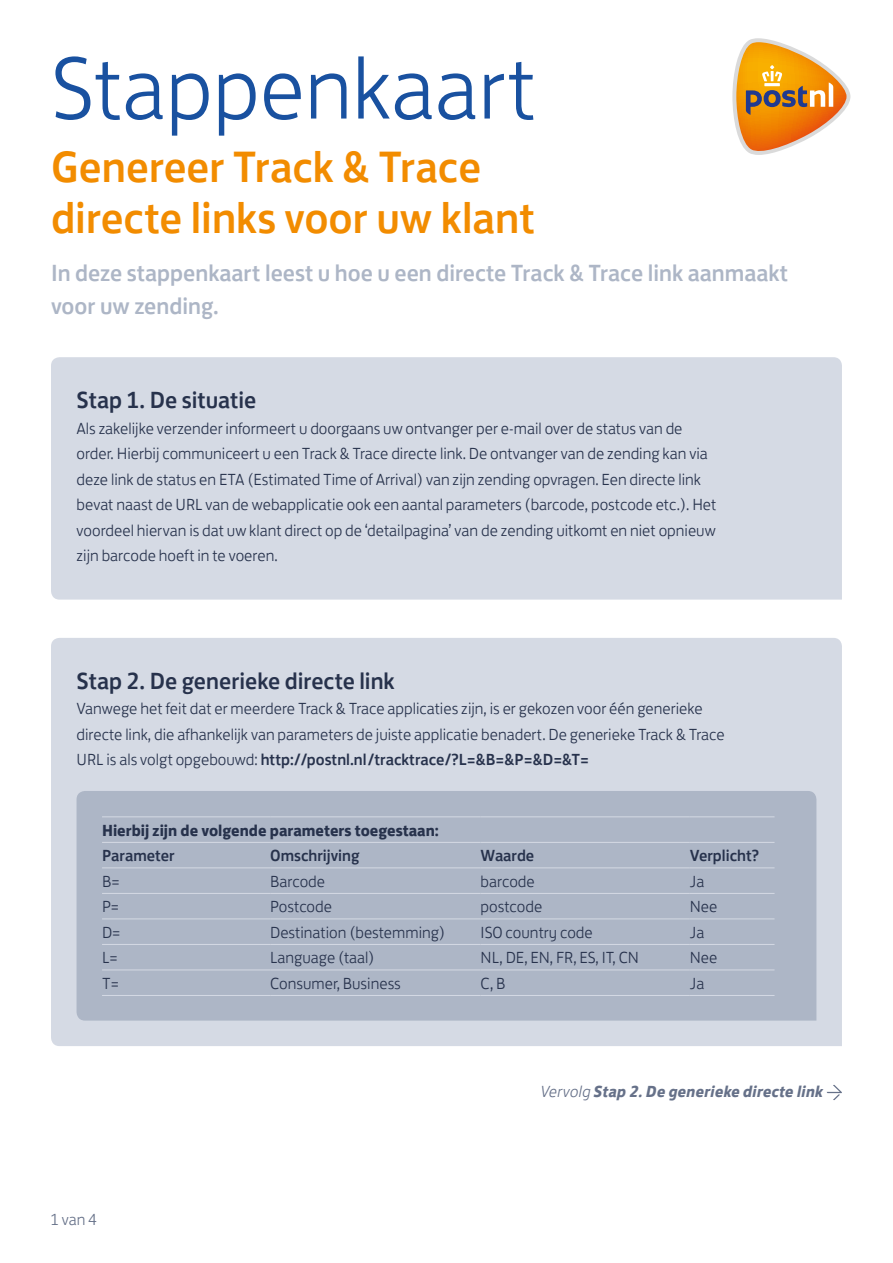
<style>
.page{position:relative;width:893px;height:1263px;background:#fff}
.page>*{position:absolute;margin:0;border:0;box-sizing:border-box;transform-origin:0 0}
.t1{font:300 90px "Post NL";color:#1951a0}
.t2{font:500 45px/51px "Post NL";color:#f28c00}
.t3{font:500 24px/33px "Post NL";color:#adb6c6}
.t4{font:500 24px "Post NL";color:#27324c}
.t5{font:300 16.5px/25.5px "Post NL";color:#27324c}
.t6{font:700 16.5px "Post NL";color:#27324c}
.t7{font:500 16.5px "Post NL";color:#27324c}
.t8{font:italic 700 16.5px "Post NL";color:#667189}
.t9{font:300 16.5px "Post NL";color:#667189}
.s1{font-weight:500}
.s2{font-weight:300}
</style>
<div class="page">
<svg style="left:732px;top:38px;width:118px;height:117px"></svg>
<div style="left:51px;top:357px;width:791px;height:243px;background:#d5dae4"></div>
<div style="left:51px;top:638px;width:791px;height:408px;background:#d5dae4"></div>
<div style="left:77px;top:791px;width:739px;height:229px;background:#adb6c6"></div>
<hr style="left:102px;top:816px;width:168px;height:1px;background:#d5dae4">
<hr style="left:270px;top:816px;width:211px;height:1px;background:#d5dae4">
<hr style="left:481px;top:816px;width:209px;height:1px;background:#d5dae4">
<hr style="left:690px;top:816px;width:84px;height:1px;background:#d5dae4">
<hr style="left:102px;top:842px;width:168px;height:1px;background:#d5dae4">
<hr style="left:270px;top:842px;width:211px;height:1px;background:#d5dae4">
<hr style="left:481px;top:842px;width:209px;height:1px;background:#d5dae4">
<hr style="left:690px;top:842px;width:84px;height:1px;background:#d5dae4">
<hr style="left:102px;top:867px;width:168px;height:1px;background:#d5dae4">
<hr style="left:270px;top:867px;width:211px;height:1px;background:#d5dae4">
<hr style="left:481px;top:867px;width:209px;height:1px;background:#d5dae4">
<hr style="left:690px;top:867px;width:84px;height:1px;background:#d5dae4">
<hr style="left:102px;top:893px;width:168px;height:1px;background:#d5dae4">
<hr style="left:270px;top:893px;width:211px;height:1px;background:#d5dae4">
<hr style="left:481px;top:893px;width:209px;height:1px;background:#d5dae4">
<hr style="left:690px;top:893px;width:84px;height:1px;background:#d5dae4">
<hr style="left:102px;top:918px;width:168px;height:1px;background:#d5dae4">
<hr style="left:270px;top:918px;width:211px;height:1px;background:#d5dae4">
<hr style="left:481px;top:918px;width:209px;height:1px;background:#d5dae4">
<hr style="left:690px;top:918px;width:84px;height:1px;background:#d5dae4">
<hr style="left:102px;top:944px;width:168px;height:1px;background:#d5dae4">
<hr style="left:270px;top:944px;width:211px;height:1px;background:#d5dae4">
<hr style="left:481px;top:944px;width:209px;height:1px;background:#d5dae4">
<hr style="left:690px;top:944px;width:84px;height:1px;background:#d5dae4">
<hr style="left:102px;top:969px;width:168px;height:1px;background:#d5dae4">
<hr style="left:270px;top:969px;width:211px;height:1px;background:#d5dae4">
<hr style="left:481px;top:969px;width:209px;height:1px;background:#d5dae4">
<hr style="left:690px;top:969px;width:84px;height:1px;background:#d5dae4">
<hr style="left:102px;top:995px;width:168px;height:1px;background:#d5dae4">
<hr style="left:270px;top:995px;width:211px;height:1px;background:#d5dae4">
<hr style="left:481px;top:995px;width:209px;height:1px;background:#d5dae4">
<hr style="left:690px;top:995px;width:84px;height:1px;background:#d5dae4">
<svg style="left:827px;top:1085px;width:15px;height:15px"></svg>
<h1 class="t1" style="left:51px;top:16px;width:486px">Stappenkaart</h1>
<h2 class="t2" style="left:51px;top:137px;width:485px">Genereer Track &amp; Trace directe links voor uw klant</h2>
<h3 class="t3" style="left:51px;top:254px;width:739px">In deze stappenkaart leest u hoe u een directe Track &amp; Trace link aanmaakt voor uw zending.</h3>
<h3 class="t4" style="left:77px;top:381px;width:181px">Stap 1. De situatie</h3>
<p class="t5" style="left:77px;top:414px;width:641px">Als zakelijke verzender informeert u doorgaans uw ontvanger per e-mail over de status van de order. Hierbij communiceert u een Track &amp; Trace directe link. De ontvanger van de zending kan via deze link de status en ETA (Estimated Time of Arrival) van zijn zending opvragen. Een directe link bevat naast de URL van de webapplicatie ook een aantal parameters (barcode, postcode etc.). Het voordeel hiervan is dat uw klant direct op de ‘detailpagina’ van de zending uitkomt en niet opnieuw zijn barcode hoeft in te voeren.</p>
<h3 class="t4" style="left:77px;top:661px;width:320px">Stap 2. De generieke directe link</h3>
<p class="t5" style="left:77px;top:694px;width:650px">Vanwege het feit dat er meerdere Track &amp; Trace applicaties zijn, is er gekozen voor één generieke directe link, die afhankelijk van parameters de juiste applicatie benadert. De generieke Track &amp; Trace<br>URL is als volgt opgebouwd: <span class="s1">http://postnl.nl/tracktrace/?L=&amp;B=&amp;P=&amp;D=&amp;T=</span></p>
<p class="t6" style="left:102px;top:816px;width:339px">Hierbij zijn de volgende parameters toegestaan:</p>
<p class="t7" style="left:102px;top:842px;width:74px">Parameter</p>
<p class="t7" style="left:270px;top:842px;width:91px">Omschrijving</p>
<p class="t7" style="left:481px;top:842px;width:55px">Waarde</p>
<p class="t7" style="left:690px;top:842px;width:71px">Verplicht?</p>
<p class="t5" style="left:102px;top:867px;width:19px">B=</p>
<p class="t5" style="left:270px;top:867px;width:56px">Barcode</p>
<p class="t5" style="left:481px;top:867px;width:56px">barcode</p>
<p class="t5" style="left:690px;top:867px;width:16px">Ja</p>
<p class="t5" style="left:102px;top:892px;width:19px">P=</p>
<p class="t5" style="left:270px;top:892px;width:63px">Postcode</p>
<p class="t5" style="left:481px;top:892px;width:63px">postcode</p>
<p class="t5" style="left:690px;top:892px;width:29px">Nee</p>
<p class="t5" style="left:102px;top:918px;width:20px">D=</p>
<p class="t5" style="left:270px;top:918px;width:177px">Destination (bestemming)</p>
<p class="t5" style="left:481px;top:918px;width:114px">ISO country code</p>
<p class="t5" style="left:690px;top:918px;width:16px">Ja</p>
<p class="t5" style="left:102px;top:943px;width:17px">L=</p>
<p class="t5" style="left:270px;top:943px;width:106px">Language (taal)</p>
<p class="t5" style="left:481px;top:943px;width:160px">NL, DE, EN, FR, ES, IT, CN</p>
<p class="t5" style="left:690px;top:943px;width:29px">Nee</p>
<p class="t5" style="left:102px;top:969px;width:18px">T=</p>
<p class="t5" style="left:270px;top:969px;width:132px">Consumer, Business</p>
<p class="t5" style="left:481px;top:969px;width:26px">C, B</p>
<p class="t5" style="left:690px;top:969px;width:16px">Ja</p>
<p class="t9" style="left:51px;top:1206px;width:48px">1 van 4</p>
<p class="t8" style="left:541px;top:1078px;width:284px"><span class="s2">Vervolg</span> Stap 2. De generieke directe link</p>
</div>
